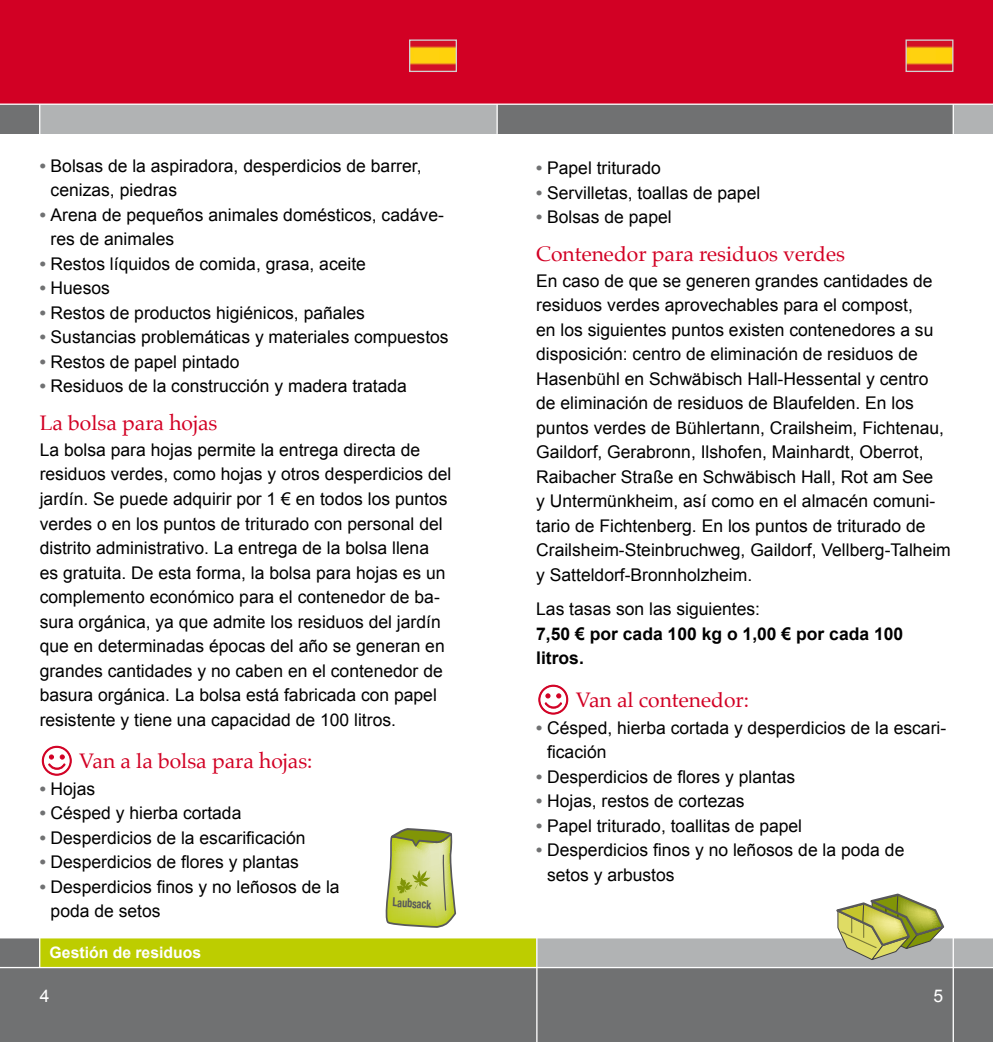
<style>
.page{position:relative;width:993px;height:1042px;background:#fff}
.page>*{position:absolute;margin:0;border:0;box-sizing:border-box;transform-origin:0 0}
.t1{font:21px "Palatino";color:#d20024}
.t2{font:17.5px/24.5px "Arial";color:#000}
.t3{font:700 17.5px/24.5px "Arial";color:#000}
.t4{font:17.5px "Arial";color:#fff}
.t5{font:700 15.75px "Arial";color:#fff}
.t6{font:700 condensed 12.25px "Helvetica Neue";color:#58585a;scale:.82 1}
.s1{font-weight:700;color:#707172}
</style>
<div class="page">
<div style="left:0;top:0;width:992px;height:104px;background:#d20024"></div>
<div style="left:0;top:967px;width:992px;height:75px;background:#707172"></div>
<div style="left:0;top:938px;width:992px;height:29px;background:#b1b3b4"></div>
<div style="left:0;top:938px;width:40px;height:29px;background:#707172"></div>
<div style="left:0;top:104px;width:992px;height:30px;background:#707172"></div>
<div style="left:952px;top:104px;width:40px;height:30px;background:#b1b3b4"></div>
<hr style="left:952px;top:104px;width:1px;height:30px;background:#fff">
<div style="left:40px;top:104px;width:456px;height:30px;background:#b1b3b4"></div>
<div style="left:40px;top:938px;width:496px;height:29px;background:#bdcd00"></div>
<hr style="left:0;top:967px;width:992px;height:1px;background:#fff">
<hr style="left:0;top:104px;width:992px;height:1px;background:#fff">
<hr style="left:952px;top:814px;width:1px;height:228px;background:#fff">
<hr style="left:39px;top:104px;width:1px;height:863px;background:#fff">
<hr style="left:536px;top:938px;width:1px;height:104px;background:#fff">
<hr style="left:496px;top:104px;width:1px;height:30px;background:#fff">
<svg style="left:42px;top:746px;width:30px;height:30px"></svg>
<svg style="left:538px;top:685px;width:30px;height:29px"></svg>
<img style="left:907px;top:41px;width:44px;height:29px">
<div style="left:905px;top:39px;width:48px;height:33px;border:1px solid #d0d1d2"></div>
<img style="left:411px;top:41px;width:44px;height:29px">
<div style="left:409px;top:39px;width:48px;height:33px;border:1px solid #d0d1d2"></div>
<svg style="left:385px;top:828px;width:71px;height:100px;background:#c2ca73"></svg>
<svg style="left:835px;top:893px;width:109px;height:67px"></svg>
<p class="t2" style="left:51px;top:153px;width:372px;text-indent:-11px"><span class="s1">•</span> Bolsas de la aspiradora, desperdicios de barrer, cenizas, piedras</p>
<p class="t2" style="left:51px;top:202px;width:395px;text-indent:-11px"><span class="s1">•</span> Arena de pequeños animales domésticos, cadáve&shy;res de animales</p>
<p class="t2" style="left:40px;top:251px;width:328px"><span class="s1">•</span> Restos líquidos de comida, grasa, aceite</p>
<p class="t2" style="left:40px;top:276px;width:72px"><span class="s1">•</span> Huesos</p>
<p class="t2" style="left:40px;top:300px;width:327px"><span class="s1">•</span> Restos de productos higiénicos, pañales</p>
<p class="t2" style="left:40px;top:325px;width:410px"><span class="s1">•</span> Sustancias problemáticas y materiales compuestos</p>
<p class="t2" style="left:40px;top:349px;width:201px"><span class="s1">•</span> Restos de papel pintado</p>
<p class="t2" style="left:40px;top:374px;width:368px"><span class="s1">•</span> Residuos de la construcción y madera tratada</p>
<p class="t1" style="left:40px;top:405px;width:179px">La bolsa para hojas</p>
<p class="t2" style="left:40px;top:438px;width:413px">La bolsa para hojas permite la entrega directa de residuos verdes, como hojas y otros desperdicios del jardín. Se puede adquirir por 1 € en todos los puntos verdes o en los puntos de triturado con personal del distrito administrativo. La entrega de la bolsa llena es gratuita. De esta forma, la bolsa para hojas es un complemento económico para el contenedor de ba&shy;sura orgánica, ya que admite los residuos del jardín que en determinadas épocas del año se generan en grandes cantidades y no caben en el contenedor de basura orgánica. La bolsa está fabricada con papel resistente y tiene una capacidad de 100 litros.</p>
<p class="t1" style="left:79px;top:744px;width:235px">Van a la bolsa para hojas:</p>
<p class="t2" style="left:40px;top:776px;width:57px"><span class="s1">•</span> Hojas</p>
<p class="t2" style="left:40px;top:801px;width:203px"><span class="s1">•</span> Césped y hierba cortada</p>
<p class="t2" style="left:40px;top:825px;width:267px"><span class="s1">•</span> Desperdicios de la escarificación</p>
<p class="t2" style="left:40px;top:850px;width:260px"><span class="s1">•</span> Desperdicios de flores y plantas</p>
<p class="t2" style="left:51px;top:874px;width:290px;text-indent:-11px"><span class="s1">•</span> Desperdicios finos y no leñosos de la poda de setos</p>
<p class="t6" style="left:393px;top:894px;width:48px;rotate:4deg">Laubsack</p>
<p class="t5" style="left:50px;top:942px;width:153px">Gestión de residuos</p>
<p class="t2" style="left:536px;top:156px;width:126px"><span class="s1">•</span> Papel triturado</p>
<p class="t2" style="left:536px;top:180px;width:225px"><span class="s1">•</span> Servilletas, toallas de papel</p>
<p class="t2" style="left:536px;top:205px;width:137px"><span class="s1">•</span> Bolsas de papel</p>
<p class="t1" style="left:536px;top:236px;width:310px">Contenedor para residuos verdes</p>
<p class="t2" style="left:536px;top:269px;width:416px">En caso de que se generen grandes cantidades de residuos verdes aprovechables para el compost,<br>en los siguientes puntos existen contenedores a su disposición: centro de eliminación de residuos de Hasenbühl en Schwäbisch Hall-Hessental y centro de eliminación de residuos de Blaufelden. En los puntos verdes de Bühlertann, Crailsheim, Fichtenau, Gaildorf, Gerabronn, Ilshofen, Mainhardt, Oberrot, Raibacher Straße en Schwäbisch Hall, Rot am See<br>y Untermünkheim, así como en el almacén comuni&shy;tario de Fichtenberg. En los puntos de triturado de Crailsheim-Steinbruchweg, Gaildorf, Vellberg-Talheim y Satteldorf-Bronnholzheim.</p>
<p class="t2" style="left:536px;top:597px;width:225px">Las tasas son las siguientes:</p>
<p class="t3" style="left:536px;top:622px;width:368px">7,50 € por cada 100 kg o 1,00 € por cada 100 litros.</p>
<p class="t1" style="left:575px;top:683px;width:175px">Van al contenedor:</p>
<p class="t2" style="left:547px;top:715px;width:400px;text-indent:-11px"><span class="s1">•</span> Césped, hierba cortada y desperdicios de la escari&shy;ficación</p>
<p class="t2" style="left:536px;top:764px;width:260px"><span class="s1">•</span> Desperdicios de flores y plantas</p>
<p class="t2" style="left:536px;top:789px;width:210px"><span class="s1">•</span> Hojas, restos de cortezas</p>
<p class="t2" style="left:536px;top:813px;width:267px"><span class="s1">•</span> Papel triturado, toallitas de papel</p>
<p class="t2" style="left:547px;top:838px;width:358px;text-indent:-11px"><span class="s1">•</span> Desperdicios finos y no leñosos de la poda de setos y arbustos</p>
<p class="t4" style="left:40px;top:984px;width:11px">4</p>
<p class="t4" style="left:933px;top:984px;width:11px">5</p>
</div>
